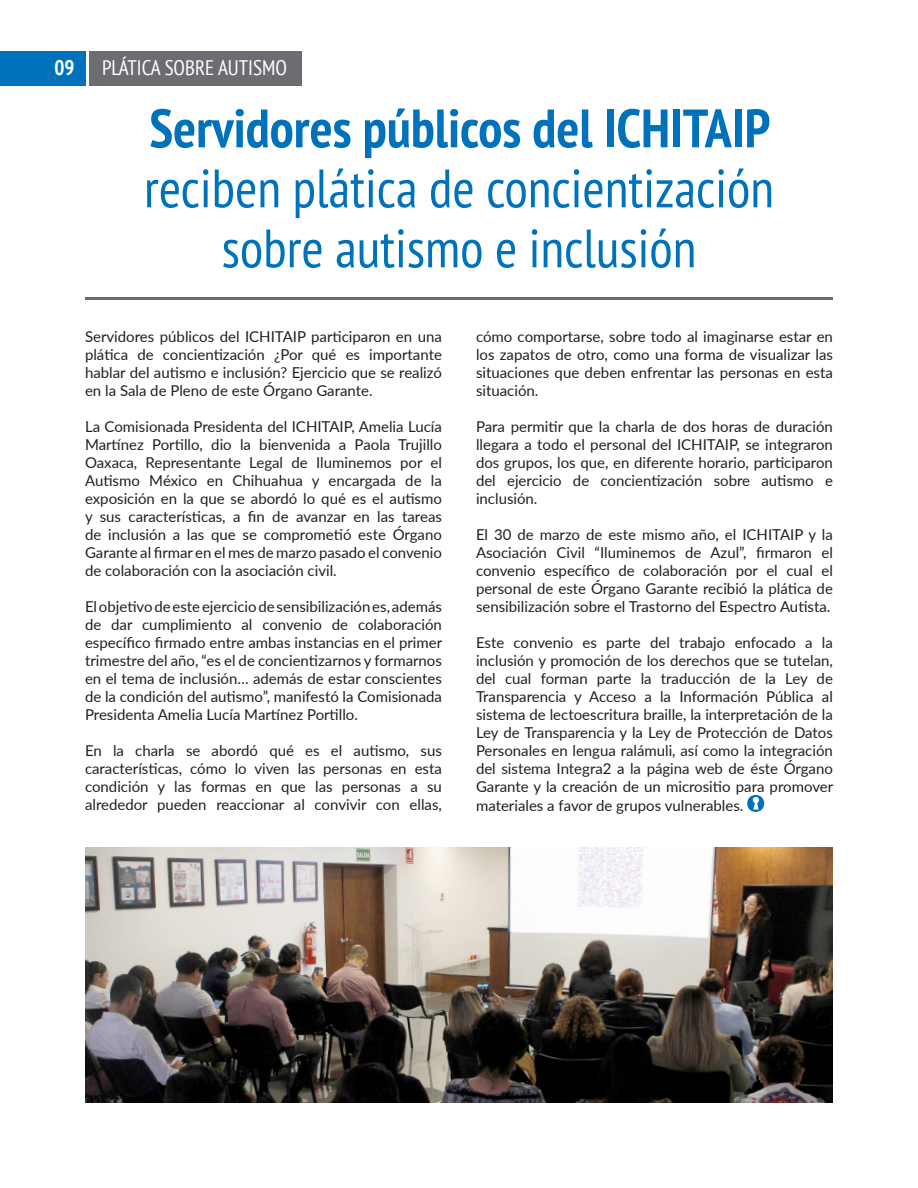
<style>
.page{position:relative;width:918px;height:1188px;background:#fff}
.page>*{position:absolute;margin:0;border:0;box-sizing:border-box;transform-origin:0 0}
.t1{font:condensed 54px/60px "PT Sans";color:#0072bc}
.t2{font:condensed 21px "PT Sans";color:#fff}
.t3{font:700 condensed 21px "PT Sans";color:#fff}
.t4{font:15px/18px "Lato";color:#231f20;text-align:justify}
.s1{font-weight:700}
</style>
<div class="page">
<div style="left:0;top:51px;width:85px;height:34px;background:#0072bc"></div>
<div style="left:89px;top:51px;width:213px;height:34px;background:#6c6d70"></div>
<hr style="left:85px;top:298px;width:748px;height:2px;background:#6c6d70">
<svg style="left:747px;top:795px;width:17px;height:17px"></svg>
<img style="left:85px;top:848px;width:748px;height:255px">
<p class="t3" style="left:54px;top:54px;width:22px">09</p>
<p class="t2" style="left:102px;top:54px;width:187px">PLÁTICA SOBRE AUTISMO</p>
<p class="t1" style="left:144px;top:97px;width:632px"><span class="s1">Servidores públicos del ICHITAIP </span>reciben plática de concientización</p>
<p class="t1" style="left:222px;top:217px;width:476px">sobre autismo e inclusión</p>
<p class="t4" style="left:85px;top:327px;width:358px">Servidores públicos del ICHITAIP participaron en una plática de concientización ¿Por qué es importante hablar del autismo e inclusión? Ejercicio que se realizó en la Sala de Pleno de este Órgano Garante.</p>
<p class="t4" style="left:85px;top:417px;width:358px">La Comisionada Presidenta del ICHITAIP, Amelia Lucía Martínez Portillo, dio la bienvenida a Paola Trujillo Oaxaca, Representante Legal de Iluminemos por el Autismo México en Chihuahua y encargada de la exposición en la que se abordó lo qué es el autismo y sus características, a fin de avanzar en las tareas de inclusión a las que se comprometió este Órgano Garante al firmar en el mes de marzo pasado el convenio de colaboración con la asociación civil.</p>
<p class="t4" style="left:85px;top:597px;width:359px">El objetivo de este ejercicio de sensibilización es, además de dar cumplimiento al convenio de colaboración específico firmado entre ambas instancias en el primer trimestre del año, “es el de concientizarnos y formarnos en el tema de inclusión… además de estar conscientes de la condición del autismo”, manifestó la Comisionada Presidenta Amelia Lucía Martínez Portillo.</p>
<p class="t4" style="left:85px;top:741px;width:358px">En la charla se abordó qué es el autismo, sus características, cómo lo viven las personas en esta condición y las formas en que las personas a su alrededor pueden reaccionar al convivir con ellas,</p>
<p class="t4" style="left:476px;top:327px;width:358px">cómo comportarse, sobre todo al imaginarse estar en los zapatos de otro, como una forma de visualizar las situaciones que deben enfrentar las personas en esta situación.</p>
<p class="t4" style="left:476px;top:417px;width:358px">Para permitir que la charla de dos horas de duración llegara a todo el personal del ICHITAIP, se integraron dos grupos, los que, en diferente horario, participaron del ejercicio de concientización sobre autismo e inclusión.</p>
<p class="t4" style="left:476px;top:525px;width:358px">El 30 de marzo de este mismo año, el ICHITAIP y la Asociación Civil “Iluminemos de Azul”, firmaron el convenio específico de colaboración por el cual el personal de este Órgano Garante recibió la plática de sensibilización sobre el Trastorno del Espectro Autista.</p>
<p class="t4" style="left:476px;top:633px;width:359px">Este convenio es parte del trabajo enfocado a la inclusión y promoción de los derechos que se tutelan, del cual forman parte la traducción de la Ley de Transparencia y Acceso a la Información Pública al sistema de lectoescritura braille, la interpretación de la Ley de Transparencia y la Ley de Protección de Datos Personales en lengua ralámuli, así como la integración del sistema Integra2 a la página web de éste Órgano Garante y la creación de un micrositio para promover materiales a favor de grupos vulnerables.</p>
</div>
